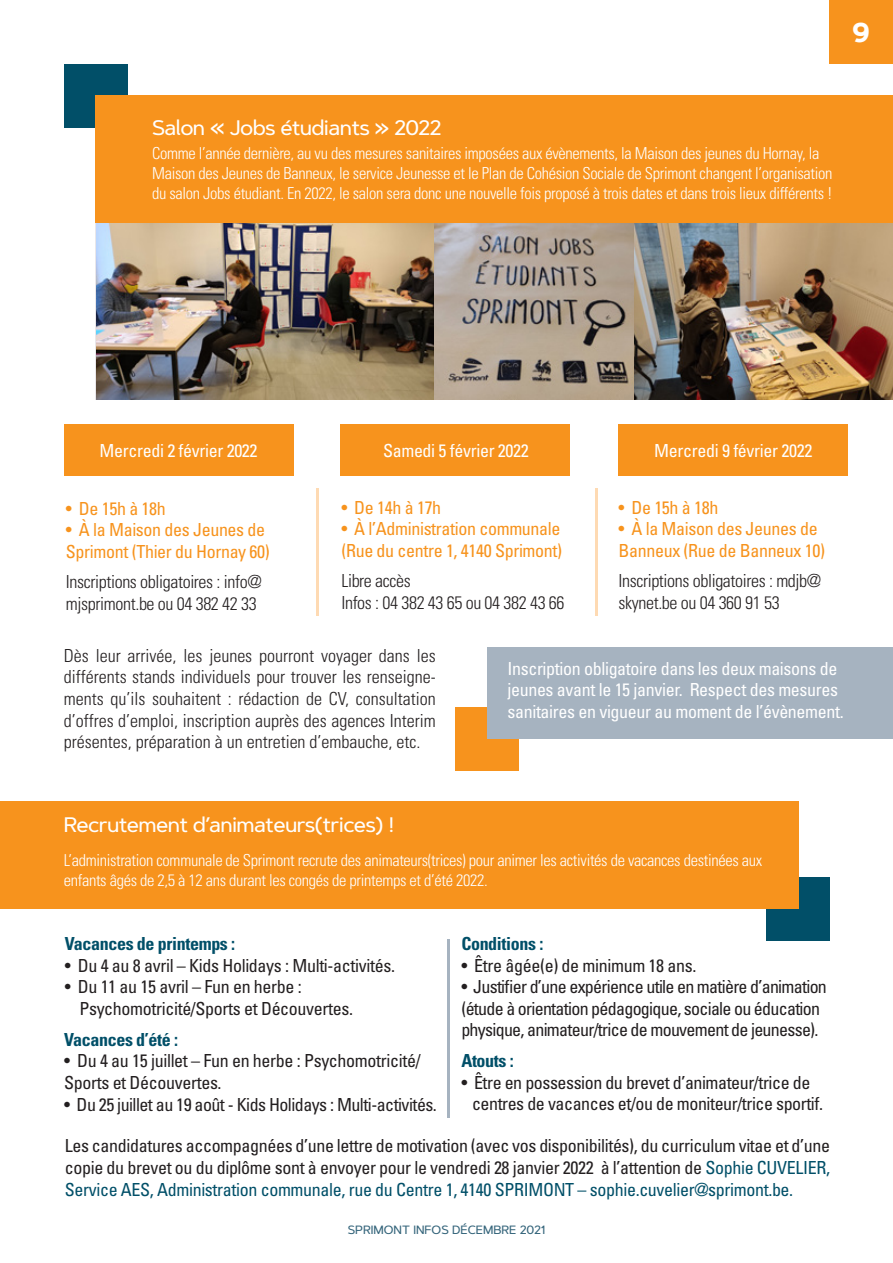
<style>
.page{position:relative;width:893px;height:1263px;background:#fff}
.page>*{position:absolute;margin:0;border:0;box-sizing:border-box;transform-origin:0 0}
.t1{font:700 27px "Artegra Sans";color:#fff}
.Titre_-_chapitre{font:500 21px "Artegra Sans";letter-spacing:-.03em;color:#fff}
.Paragraphe_Pam{font:condensed 18px/21.6px "Univers LT Std";letter-spacing:-.025em;color:#231f20}
.Paragraphe_Pam-2{font:300 condensed 18px/21.6px "Univers LT Std";letter-spacing:-.02em;color:#231f20}
.Paragraphe_Pam-3{font:condensed 18px/21.6px "Univers LT Std";letter-spacing:-.02em;color:#f7931d}
.Paragraphe_Pam-4{font:condensed 18px/21.6px "Univers LT Std";letter-spacing:-.02em;color:#fff}
.Corps{font:condensed 18px "Univers LT Std";letter-spacing:-.02em;color:#fff}
.Titres_dans_les_para{font:700 condensed 18px "Univers LT Std";letter-spacing:-.02em;color:#014f68}
.Corps-2{font:300 condensed 16.5px/19.8px "Univers LT Std";letter-spacing:-.02em;color:#fff}
.t2{font:500 12px "Artegra Sans";color:#35657b}
.s1{color:#014f68}
</style>
<div class="page">
<div style="left:64px;top:64px;width:64px;height:64px;background:#014f68"></div>
<div style="left:455px;top:707px;width:64px;height:64px;background:#f7931d"></div>
<div style="left:829px;top:0;width:64px;height:64px;background:#f7931d"></div>
<div style="left:96px;top:96px;width:797px;height:127px;background:#f7931d"></div>
<div style="left:341px;top:424px;width:229px;height:51px;background:#f7931d"></div>
<div style="left:618px;top:424px;width:230px;height:51px;background:#f7931d"></div>
<hr style="left:595px;top:488px;width:2px;height:127px;background:#fedab3">
<hr style="left:316px;top:488px;width:3px;height:127px;background:#fedab3">
<div style="left:64px;top:424px;width:229px;height:51px;background:#f7931d"></div>
<div style="left:487px;top:648px;width:406px;height:91px;background:#a6b3c0"></div>
<img style="left:96px;top:223px;width:797px;height:177px">
<div style="left:766px;top:877px;width:64px;height:64px;background:#014f68"></div>
<div style="left:0;top:801px;width:798px;height:108px;background:#f7931d"></div>
<hr style="left:448px;top:939px;width:2px;height:179px;background:#a6b3c0">
<h1 class="t1" style="left:852px;top:13px;width:19px">9</h1>
<p class="Titre_-_chapitre" style="left:152px;top:114px;width:291px">Salon « Jobs étudiants » 2022</p>
<p class="Corps-2" style="left:152px;top:144px;width:682px">Comme l’année dernière, au vu des mesures sanitaires imposées aux évènements, la Maison des jeunes du Hornay, la<br>Maison des Jeunes de Banneux, le service Jeunesse et le Plan de Cohésion Sociale de Sprimont changent l’organisation du salon Jobs étudiant. En 2022, le salon sera donc une nouvelle fois proposé à trois dates et dans trois lieux différents !</p>
<p class="Corps" style="left:100px;top:439px;width:159px">Mercredi 2 février 2022</p>
<p class="Corps" style="left:383px;top:439px;width:147px">Samedi 5 février 2022</p>
<p class="Corps" style="left:654px;top:439px;width:159px">Mercredi 9 février 2022</p>
<p class="Paragraphe_Pam-3" style="left:341px;top:496px;width:101px">• De 14h à 17h</p>
<p class="Paragraphe_Pam-3" style="left:341px;top:518px;width:222px">• À l’Administration communale (Rue du centre 1, 4140 Sprimont)</p>
<p class="Paragraphe_Pam-2" style="left:341px;top:570px;width:71px">Libre accès</p>
<p class="Paragraphe_Pam-2" style="left:341px;top:592px;width:225px">Infos : 04 382 43 65 ou 04 382 43 66</p>
<p class="Paragraphe_Pam-3" style="left:618px;top:496px;width:101px">• De 15h à 18h</p>
<p class="Paragraphe_Pam-3" style="left:618px;top:518px;width:208px">• À la Maison des Jeunes de<br>Banneux (Rue de Banneux 10)</p>
<p class="Paragraphe_Pam-2" style="left:618px;top:570px;width:204px">Inscriptions obligatoires : mdjb@ skynet.be ou 04 360 91 53</p>
<p class="Paragraphe_Pam-3" style="left:66px;top:497px;width:101px">• De 15h à 18h</p>
<p class="Paragraphe_Pam-3" style="left:66px;top:519px;width:205px">• À la Maison des Jeunes de<br>Sprimont (Thier du Hornay 60)</p>
<p class="Paragraphe_Pam-2" style="left:66px;top:571px;width:197px">Inscriptions obligatoires : info@ mjsprimont.be ou 04 382 42 33</p>
<p class="Paragraphe_Pam-2" style="left:64px;top:645px;width:374px;text-align:justify">Dès leur arrivée, les jeunes pourront voyager dans les différents stands individuels pour trouver les renseigne&shy;ments qu’ils souhaitent : rédaction de CV, consultation d’offres d’emploi, inscription auprès des agences Interim présentes, préparation à un entretien d’embauche, etc.</p>
<p class="Paragraphe_Pam-4" style="left:507px;top:657px;width:338px">Inscription obligatoire dans les deux maisons de jeunes avant le 15 janvier. Respect des mesures sanitaires en vigueur au moment de l’évènement.</p>
<p class="Titre_-_chapitre" style="left:64px;top:810px;width:332px">Recrutement d’animateurs(trices) !</p>
<p class="Corps-2" style="left:64px;top:850px;width:700px">L’administration communale de Sprimont recrute des animateurs(trices) pour animer les activités de vacances destinées aux enfants âgés de 2,5 à 12 ans durant les congés de printemps et d’été 2022.</p>
<p class="Titres_dans_les_para" style="left:65px;top:932px;width:172px">Vacances de printemps :</p>
<p class="Paragraphe_Pam" style="left:65px;top:954px;width:332px">• Du 4 au 8 avril – Kids Holidays : Multi-activités.</p>
<p class="Paragraphe_Pam" style="left:79px;top:976px;width:275px;text-indent:-15px">• Du 11 au 15 avril – Fun en herbe :<br>Psychomotricité/Sports et Découvertes.</p>
<p class="Titres_dans_les_para" style="left:64px;top:1028px;width:115px">Vacances d’été :</p>
<p class="Paragraphe_Pam" style="left:64px;top:1050px;width:358px">• Du 4 au 15 juillet – Fun en herbe : Psychomotricité/<br>Sports et Découvertes.</p>
<p class="Paragraphe_Pam" style="left:64px;top:1093px;width:374px">• Du 25 juillet au 19 août - Kids Holidays : Multi-activités.</p>
<p class="Titres_dans_les_para" style="left:461px;top:932px;width:84px">Conditions :</p>
<p class="Paragraphe_Pam" style="left:461px;top:954px;width:237px">• Être âgée(e) de minimum 18 ans.</p>
<p class="Paragraphe_Pam" style="left:461px;top:976px;width:367px">• Justifier d’une expérience utile en matière d’animation (étude à orientation pédagogique, sociale ou éducation physique, animateur/trice de mouvement de jeunesse).</p>
<p class="Titres_dans_les_para" style="left:461px;top:1050px;width:54px">Atouts :</p>
<p class="Paragraphe_Pam" style="left:472px;top:1071px;width:352px;text-indent:-11px">• Être en possession du brevet d’animateur/trice de centres de vacances et/ou de moniteur/trice sportif.</p>
<p class="Paragraphe_Pam" style="left:65px;top:1135px;width:767px;text-align:justify">Les candidatures accompagnées d’une lettre de motivation (avec vos disponibilités), du curriculum vitae et d’une copie du brevet ou du diplôme sont à envoyer pour le vendredi 28 janvier 2022 à l’attention de <span class="s1">Sophie CUVELIER, Service AES, Administration communale, rue du Centre 1, 4140 SPRIMONT – sophie.cuvelier@sprimont.be.</span></p>
<p class="t2" style="left:348px;top:1221px;width:199px">SPRIMONT INFOS DÉCEMBRE 2021</p>
</div>
